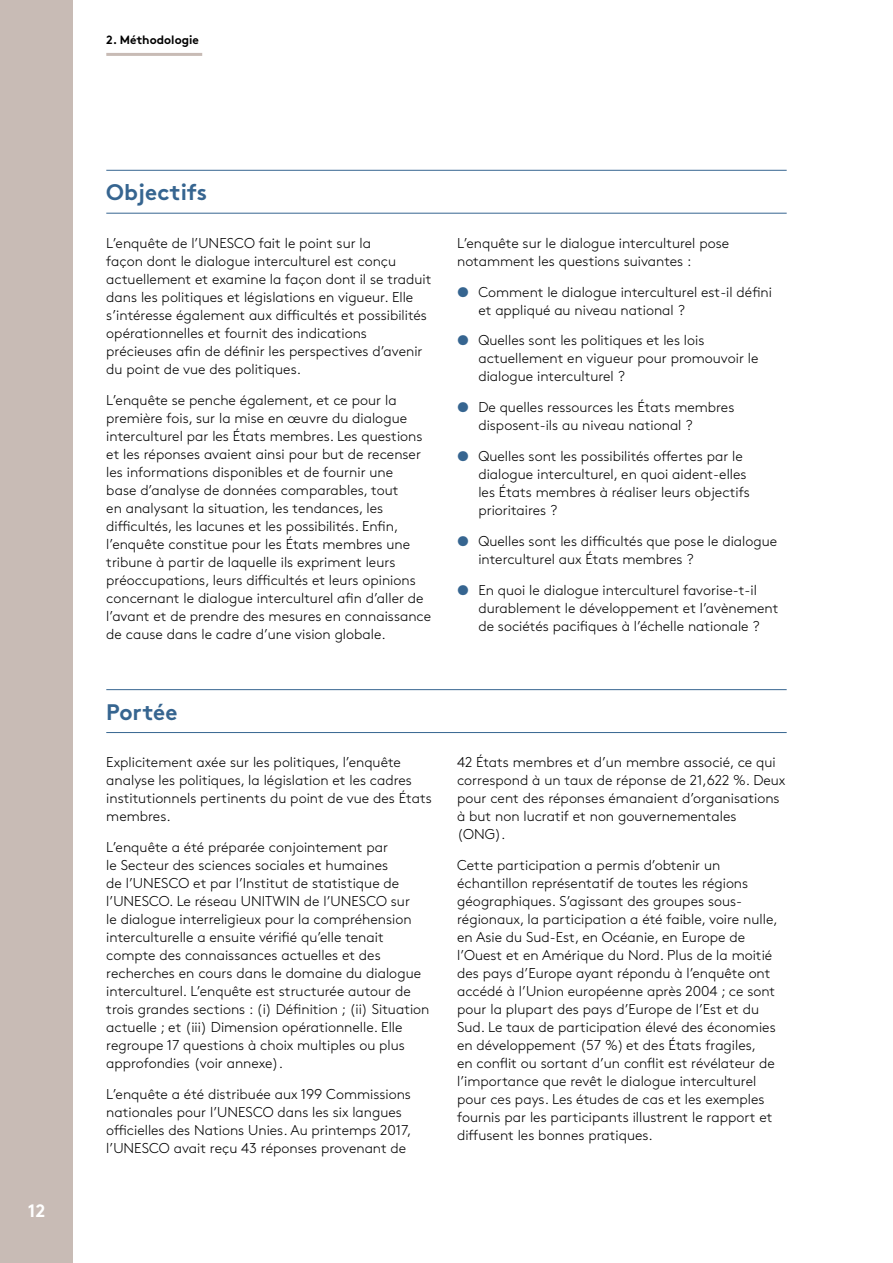
<style>
.page{position:relative;width:893px;height:1263px;background:#fff}
.page>*{position:absolute;margin:0;border:0;box-sizing:border-box;transform-origin:0 0}
.t1{font:700 22.5px "Brown Std";color:#366590}
.t2{font:700 18px "Brown Std";color:#fff}
.t3{font:300 14.25px/18px "Brown Std";color:#000}
.t4{font:700 12px "Brown Std";color:#000}
</style>
<div class="page">
<hr style="left:106px;top:53px;width:96px;height:3px;background:#c8bbb5">
<div style="left:0;top:0;width:73px;height:1263px;background:#c8bbb5"></div>
<hr style="left:106px;top:170px;width:681px;height:1px;background:#366590">
<hr style="left:106px;top:213px;width:681px;height:1px;background:#366590">
<hr style="left:106px;top:689px;width:681px;height:1px;background:#366590">
<hr style="left:106px;top:732px;width:681px;height:1px;background:#366590">
<p class="t2" style="left:28px;top:1200px;width:19px">12</p>
<p class="t4" style="left:106px;top:33px;width:94px">2. Méthodologie</p>
<h1 class="t1" style="left:106px;top:179px;width:102px">Objectifs</h1>
<p class="t3" style="left:106px;top:234px;width:327px">L’enquête de l’UNESCO fait le point sur la<br>façon dont le dialogue interculturel est conçu actuellement et examine la façon dont il se traduit dans les politiques et législations en vigueur. Elle s’intéresse également aux difficultés et possibilités opérationnelles et fournit des indications précieuses afin de définir les perspectives d’avenir du point de vue des politiques.</p>
<p class="t3" style="left:106px;top:391px;width:326px">L’enquête se penche également, et ce pour la première fois, sur la mise en œuvre du dialogue interculturel par les États membres. Les questions et les réponses avaient ainsi pour but de recenser les informations disponibles et de fournir une<br>base d’analyse de données comparables, tout<br>en analysant la situation, les tendances, les difficultés, les lacunes et les possibilités. Enfin, l’enquête constitue pour les États membres une tribune à partir de laquelle ils expriment leurs préoccupations, leurs difficultés et leurs opinions concernant le dialogue interculturel afin d’aller de l’avant et de prendre des mesures en connaissance de cause dans le cadre d’une vision globale.</p>
<h1 class="t1" style="left:106px;top:698px;width:73px">Portée</h1>
<p class="t3" style="left:106px;top:754px;width:327px">Explicitement axée sur les politiques, l’enquête analyse les politiques, la législation et les cadres institutionnels pertinents du point de vue des États membres.</p>
<p class="t3" style="left:106px;top:838px;width:325px">L’enquête a été préparée conjointement par<br>le Secteur des sciences sociales et humaines<br>de l’UNESCO et par l’Institut de statistique de l’UNESCO. Le réseau UNITWIN de l’UNESCO sur<br>le dialogue interreligieux pour la compréhension interculturelle a ensuite vérifié qu’elle tenait compte des connaissances actuelles et des recherches en cours dans le domaine du dialogue interculturel. L’enquête est structurée autour de trois grandes sections : (i) Définition ; (ii) Situation actuelle ; et (iii) Dimension opérationnelle. Elle regroupe 17 questions à choix multiples ou plus approfondies (voir annexe).</p>
<p class="t3" style="left:106px;top:1085px;width:307px">L’enquête a été distribuée aux 199 Commissions nationales pour l’UNESCO dans les six langues officielles des Nations Unies. Au printemps 2017, l’UNESCO avait reçu 43 réponses provenant de</p>
<p class="t3" style="left:457px;top:234px;width:274px">L’enquête sur le dialogue interculturel pose notamment les questions suivantes :</p>
<p class="t3" style="left:478px;top:283px;width:295px">Comment le dialogue interculturel est-il défini et appliqué au niveau national ?</p>
<p class="t3" style="left:478px;top:332px;width:282px">Quelles sont les politiques et les lois actuellement en vigueur pour promouvoir le dialogue interculturel ?</p>
<p class="t3" style="left:478px;top:398px;width:257px">De quelles ressources les États membres disposent-ils au niveau national ?</p>
<p class="t3" style="left:478px;top:447px;width:273px">Quelles sont les possibilités offertes par le dialogue interculturel, en quoi aident-elles les États membres à réaliser leurs objectifs prioritaires ?</p>
<p class="t3" style="left:478px;top:532px;width:300px">Quelles sont les difficultés que pose le dialogue interculturel aux États membres ?</p>
<p class="t3" style="left:478px;top:581px;width:302px">En quoi le dialogue interculturel favorise-t-il durablement le développement et l’avènement de sociétés pacifiques à l’échelle nationale ?</p>
<p class="t3" style="left:457px;top:754px;width:330px">42 États membres et d’un membre associé, ce qui correspond à un taux de réponse de 21,622 %. Deux pour cent des réponses émanaient d’organisations à but non lucratif et non gouvernementales (ONG).</p>
<p class="t3" style="left:457px;top:856px;width:322px">Cette participation a permis d’obtenir un échantillon représentatif de toutes les régions géographiques. S’agissant des groupes sous&shy;régionaux, la participation a été faible, voire nulle, en Asie du Sud-Est, en Océanie, en Europe de l’Ouest et en Amérique du Nord. Plus de la moitié des pays d’Europe ayant répondu à l’enquête ont accédé à l’Union européenne après 2004 ; ce sont pour la plupart des pays d’Europe de l’Est et du Sud. Le taux de participation élevé des économies en développement (57 %) et des États fragiles,<br>en conflit ou sortant d’un conflit est révélateur de l’importance que revêt le dialogue interculturel pour ces pays. Les études de cas et les exemples fournis par les participants illustrent le rapport et diffusent les bonnes pratiques.</p>
</div>
